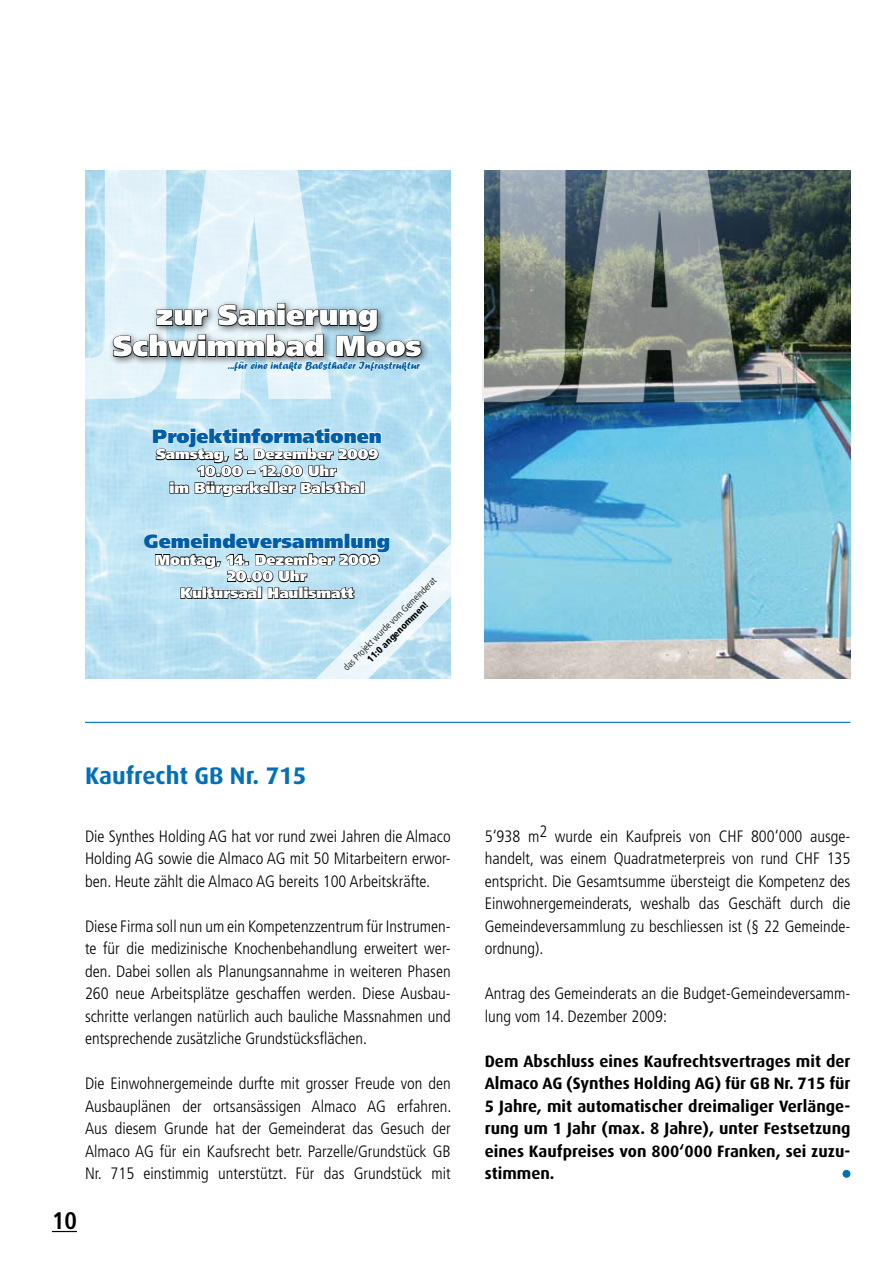
<style>
.page{position:relative;width:893px;height:1263px;background:#fff}
.page>*{position:absolute;margin:0;border:0;box-sizing:border-box;transform-origin:0 0}
.t1{font:299.25px "Impact";color:#fff}
.t2{font:900 28.8px/31.2px "Frutiger LT";color:#fff;text-align:center}
.t3{font:700 24px "Dax";color:#0070b8}
.t4{font:700 condensed 24px "Frutiger";color:#000}
.t5{font:900 19.2px "Frutiger LT";color:#005ea8}
.t6{font:300 condensed 16.5px/22.5px "Frutiger";color:#000;text-align:justify}
.t7{font:700 16.5px/22.5px "Dax";color:#000;text-align:justify}
.t8{font:900 14.4px/16.8px "Frutiger LT";color:#fff;text-align:center}
.t9{font:10.8px "Forte";color:#005ea8}
.t10{font:300 condensed 9.6px "Frutiger LT";color:#000}
.t11{font:900 condensed 9.6px "Frutiger LT";color:#000}
</style>
<div class="page">
<svg style="left:52px;top:1231px;width:25px;height:1px"></svg>
<hr style="left:85px;top:722px;width:765px;height:1px;background:#0070b8">
<img style="left:85px;top:170px;width:366px;height:508px">
<div style="left:108px;top:298px;width:322px;height:68px;background:#000;opacity:.55"></div>
<svg style="left:112px;top:170px;width:310px;height:211px"></svg>
<svg style="left:152px;top:427px;width:230px;height:73px"></svg>
<div style="left:360px;top:482px;width:5px;height:12px;border:1px solid #000"></div>
<svg style="left:85px;top:170px;width:5px;height:4px"></svg>
<svg style="left:143px;top:528px;width:308px;height:151px"></svg>
<img style="left:485px;top:170px;width:365px;height:508px">
<img style="left:482px;top:170px;width:261px;height:239px">
<div style="left:842px;top:1170px;width:8px;height:8px;background:#0070b8;border-radius:50%"></div>
<h1 class="t1" style="left:79px;top:49px;width:253px">JA</h1>
<h2 class="t2" style="left:113px;top:299px;width:310px">zur Sanierung<br>Schwimmbad Moos</h2>
<p class="t9" style="left:228px;top:359px;width:193px">...für eine intakte Balsthaler Infrastruktur</p>
<p class="t5" style="left:152px;top:424px;width:231px">Projektinformationen</p>
<p class="t8" style="left:156px;top:446px;width:224px">Samstag, 5. Dezember 2009<br>10.00 – 12.00 Uhr<br>im Bürgerkeller Balsthal</p>
<p class="t5" style="left:144px;top:529px;width:248px">Gemeindeversammlung</p>
<p class="t8" style="left:155px;top:551px;width:226px">Montag, 14. Dezember 2009<br>20.00 Uhr<br>Kultursaal Haulismatt</p>
<p class="t10" style="left:341px;top:664px;width:128px;rotate:-45deg">das Projekt wurde vom Gemeinderat</p>
<p class="t11" style="left:365px;top:656px;width:84px;rotate:-45deg">11:0 angenommen!</p>
<h3 class="t3" style="left:85px;top:762px;width:223px">Kaufrecht GB Nr. 715</h3>
<p class="t6" style="left:85px;top:825px;width:367px">Die Synthes Holding AG hat vor rund zwei Jahren die Almaco Holding AG sowie die Almaco AG mit 50 Mitarbeitern erwor&shy;ben. Heute zählt die Almaco AG bereits 100 Arbeitskräfte.</p>
<p class="t6" style="left:85px;top:915px;width:367px">Diese Firma soll nun um ein Kompetenzzentrum für Instrumen&shy;te für die medizinische Knochenbehandlung erweitert wer&shy;den. Dabei sollen als Planungsannahme in weiteren Phasen 260 neue Arbeitsplätze geschaffen werden. Diese Ausbau&shy;schritte verlangen natürlich auch bauliche Massnahmen und entsprechende zusätzliche Grundstücksflächen.</p>
<p class="t6" style="left:85px;top:1072px;width:368px">Die Einwohnergemeinde durfte mit grosser Freude von den Ausbauplänen der ortsansässigen Almaco AG erfahren.<br>Aus diesem Grunde hat der Gemeinderat das Gesuch der Almaco AG für ein Kaufsrecht betr. Parzelle/Grundstück GB Nr. 715 einstimmig unterstützt. Für das Grundstück mit</p>
<h3 class="t4" style="left:52px;top:1206px;width:26px">10</h3>
<p class="t6" style="left:485px;top:825px;width:367px">5‘938 m2 wurde ein Kaufpreis von CHF 800‘000 ausge&shy;handelt, was einem Quadratmeterpreis von rund CHF 135 entspricht. Die Gesamtsumme übersteigt die Kompetenz des Einwohnergemeinderats, weshalb das Geschäft durch die Gemeindeversammlung zu beschliessen ist (§ 22 Gemeinde&shy;ordnung).</p>
<p class="t6" style="left:485px;top:982px;width:367px">Antrag des Gemeinderats an die Budget-Gemeindeversamm&shy;lung vom 14. Dezember 2009:</p>
<p class="t7" style="left:485px;top:1050px;width:367px">Dem Abschluss eines Kaufrechtsvertrages mit der Almaco AG (Synthes Holding AG) für GB Nr. 715 für 5 Jahre, mit automatischer dreimaliger Verlänge&shy;rung um 1 Jahr (max. 8 Jahre), unter Festsetzung eines Kaufpreises von 800‘000 Franken, sei zuzu&shy;stimmen.</p>
</div>
